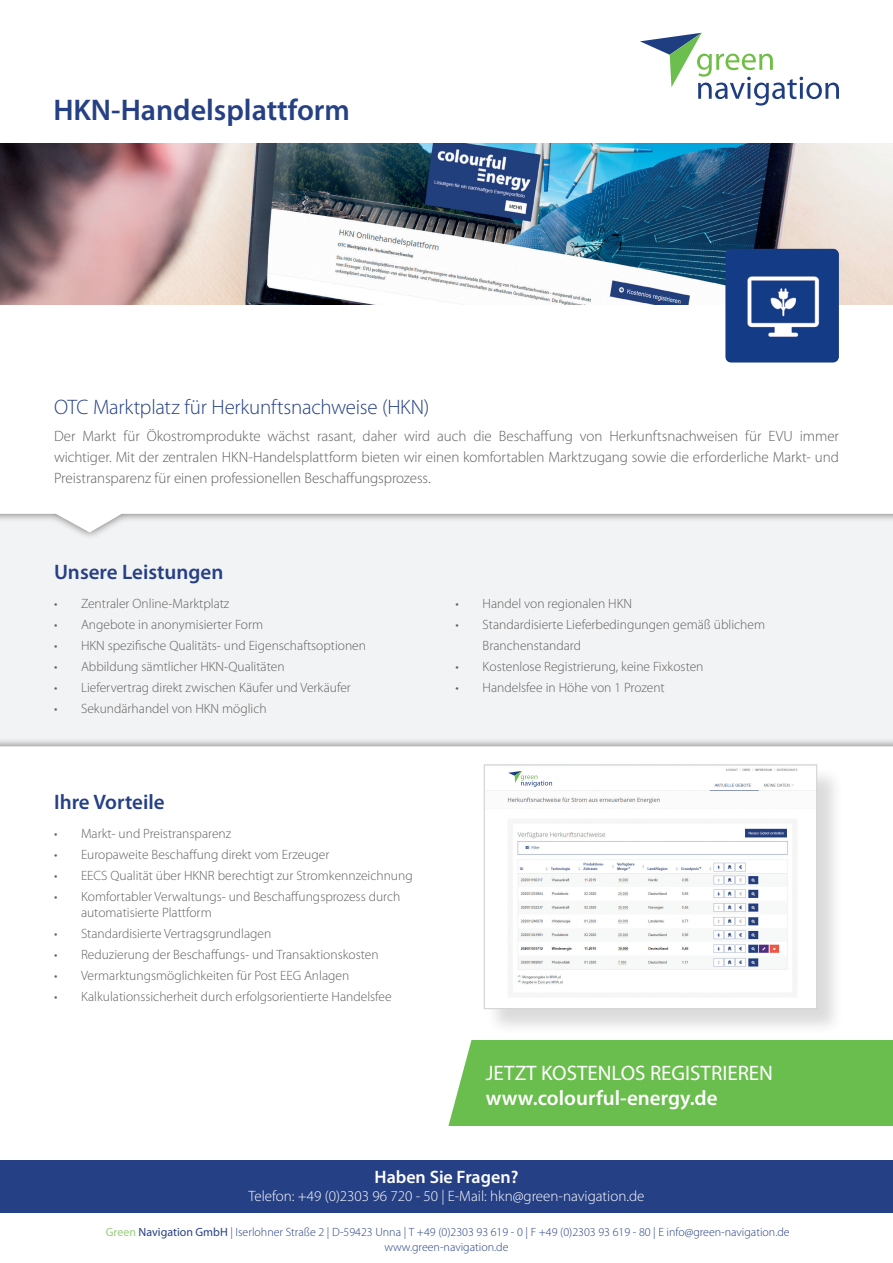
<style>
.page{position:relative;width:893px;height:1263px;background:#fff}
.page>*{position:absolute;margin:0;border:0;box-sizing:border-box;transform-origin:0 0}
.t1{font:600 30px "Myriad Pro";color:#264085}
.t2{font:300 21px "Myriad Pro";letter-spacing:-.015em;color:#264085}
.t3{font:600 21px "Myriad Pro";color:#264085}
.t4{font:21px "Myriad Pro";color:#fff}
.t5{font:600 21px "Myriad Pro";color:#fff}
.t6{font:600 18px "Myriad Pro";color:#fff}
.t7{font:300 15px/21px "Myriad Pro";letter-spacing:-.005em;color:#605e5f;text-align:justify}
.t8{font:300 15px "Myriad Pro";color:#fff}
.t9{font:300 13.5px/16.2px "Myriad Pro";color:#605e5f}
.t10{font:300 12px/14.4px "Myriad Pro";color:#264085;text-align:center}
.s1{font-weight:400;color:#97cd7e}
.s2{font-weight:400}
</style>
<div class="page">
<div style="left:0;top:1161px;width:893px;height:52px;background:#264085"></div>
<img style="left:0;top:143px;width:893px;height:162px">
<img style="left:725px;top:249px;width:114px;height:113px">
<div style="left:0;top:504px;width:893px;height:243px;background:#231f20;opacity:.75"></div>
<div style="left:486px;top:766px;width:358px;height:270px;background:#231f20;opacity:.16"></div>
<img style="left:486px;top:766px;width:329px;height:241px">
<div style="left:484px;top:764px;width:333px;height:245px;border:1px solid #d1d2d4"></div>
<div style="left:439px;top:1040px;width:454px;height:86px;background:#6abe4d"></div>
<svg style="left:439px;top:1040px;width:33px;height:86px"></svg>
<svg style="left:640px;top:33px;width:199px;height:73px"></svg>
<div style="left:508px;top:768px;width:56px;height:21px;background:#fff"></div>
<svg style="left:508px;top:771px;width:44px;height:16px"></svg>
<h1 class="t1" style="left:53px;top:91px;width:298px">HKN-Handelsplattform</h1>
<h2 class="t2" style="left:54px;top:394px;width:377px">OTC Marktplatz für Herkunftsnachweise (HKN)</h2>
<p class="t7" style="left:54px;top:425px;width:786px">Der Markt für Ökostromprodukte wächst rasant, daher wird auch die Beschaffung von Herkunftsnachweisen für EVU immer wichtiger. Mit der zentralen HKN-Handelsplattform bieten wir einen komfortablen Marktzugang sowie die erforderliche Markt- und Preistransparenz für einen professionellen Beschaffungsprozess.</p>
<h2 class="t3" style="left:54px;top:559px;width:171px">Unsere Leistungen</h2>
<p class="t9" style="left:54px;top:595px;width:177px">• Zentraler Online-Marktplatz</p>
<p class="t9" style="left:54px;top:616px;width:211px">• Angebote in anonymisierter Form</p>
<p class="t9" style="left:54px;top:637px;width:314px">• HKN spezifische Qualitäts- und Eigenschaftsoptionen</p>
<p class="t9" style="left:54px;top:658px;width:232px">• Abbildung sämtlicher HKN-Qualitäten</p>
<p class="t9" style="left:54px;top:679px;width:298px">• Liefervertrag direkt zwischen Käufer und Verkäufer</p>
<p class="t9" style="left:54px;top:700px;width:214px">• Sekundärhandel von HKN möglich</p>
<h2 class="t3" style="left:54px;top:789px;width:112px">Ihre Vorteile</h2>
<p class="t9" style="left:54px;top:825px;width:179px">• Markt- und Preistransparenz</p>
<p class="t9" style="left:54px;top:846px;width:277px">• Europaweite Beschaffung direkt vom Erzeuger</p>
<p class="t9" style="left:54px;top:867px;width:360px">• EECS Qualität über HKNR berechtigt zur Stromkennzeichnung</p>
<p class="t9" style="left:81px;top:888px;width:321px;text-indent:-27px">• Komfortabler Verwaltungs- und Beschaffungsprozess durch automatisierte Plattform</p>
<p class="t9" style="left:54px;top:925px;width:219px">• Standardisierte Vertragsgrundlagen</p>
<p class="t9" style="left:54px;top:946px;width:326px">• Reduzierung der Beschaffungs- und Transaktionskosten</p>
<p class="t9" style="left:54px;top:967px;width:297px">• Vermarktungsmöglichkeiten für Post EEG Anlagen</p>
<p class="t9" style="left:54px;top:988px;width:339px">• Kalkulationssicherheit durch erfolgsorientierte Handelsfee</p>
<p class="t9" style="left:456px;top:595px;width:178px">• Handel von regionalen HKN</p>
<p class="t9" style="left:483px;top:614px;width:284px;line-height:21px;text-indent:-27px">• Standardisierte Lieferbedingungen gemäß üblichem<br>Branchenstandard</p>
<p class="t9" style="left:456px;top:658px;width:249px">• Kostenlose Registrierung, keine Fixkosten</p>
<p class="t9" style="left:456px;top:679px;width:211px">• Handelsfee in Höhe von 1 Prozent</p>
<h2 class="t4" style="left:486px;top:1060px;width:289px">JETZT KOSTENLOS REGISTRIEREN</h2>
<h2 class="t5" style="left:486px;top:1085px;width:233px">www.colourful-energy.de</h2>
<h3 class="t6" style="left:375px;top:1165px;width:145px">Haben Sie Fragen?</h3>
<p class="t8" style="left:248px;top:1187px;width:397px">Telefon: +49 (0)2303 96 720 - 50 | E-Mail: hkn@green-navigation.de</p>
<p class="t10" style="left:106px;top:1225px;width:685px"><span class="s1">Green</span> <span class="s2">Navigation GmbH</span> | Iserlohner Straße 2 | D-59423 Unna | T +49 (0)2303 93 619 - 0 | F +49 (0)2303 93 619 - 80 | E info@green-navigation.de www.green-navigation.de</p>
</div>
